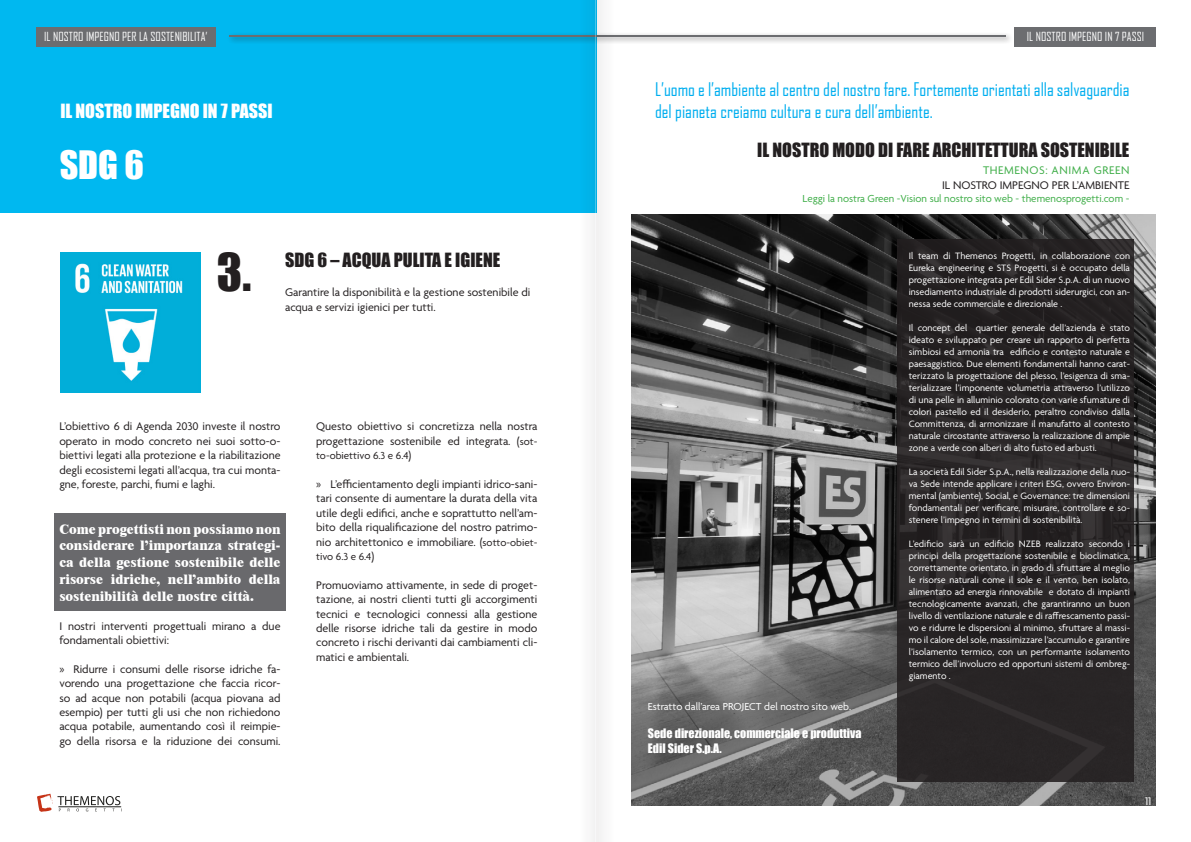
<style>
.page{position:relative;width:1191px;height:842px;background:#fff}
.page>*{position:absolute;margin:0;border:0;box-sizing:border-box;transform-origin:0 0}
.t1{font:48px "Impact";color:#231f20}
.t2{font:36px "Impact";color:#fff}
.t3{font:18px/21.6px "Agency FB";color:#00aeef}
.t4{font:18px "Impact";color:#231f20}
.t5{font:18px "Impact";color:#fff}
.t6{font:800 14px/16.8px "Dutch 801 BT";color:#fff;text-align:justify}
.t7{font:12px/14.4px "Agenda";color:#231f20;text-align:justify}
.t8{font:12px "Agency FB";letter-spacing:.005em;color:#fff}
.t9{font:12px "Impact";color:#fff}
.t10{font:12px "Agenda";letter-spacing:.05em;color:#40ae49}
.t11{font:12px "Agenda";color:#fff}
.t12{font:11px "Agenda";color:#40ae49}
.t13{font:11px "Agenda";color:#fff}
.t14{font:11px "Agenda";color:#231f20}
.t15{font:10px/12px "Agenda";color:#fff;text-align:justify}
.s1{font-family:"Myriad Pro"}
.s2{font-size:11px}
.s3{font-size:12px}
</style>
<div class="page">
<div style="left:0;top:0;width:596px;height:213px;background:#00b8f0"></div>
<div style="left:226px;top:32px;width:787px;height:12px;background:#231f20;opacity:.75"></div>
<hr style="left:229px;top:36px;width:777px;height:1px;background:#6c6d70">
<div style="left:36px;top:27px;width:180px;height:19px;background:#6c6d70"></div>
<div style="left:1014px;top:27px;width:141px;height:19px;background:#6c6d70"></div>
<img style="left:60px;top:252px;width:141px;height:141px">
<div style="left:54px;top:514px;width:231px;height:97px;background:#69696c"></div>
<img style="left:631px;top:214px;width:524px;height:592px">
<div style="left:897px;top:239px;width:237px;height:542px;background:#231f20"></div>
<svg style="left:37px;top:793px;width:85px;height:19px"></svg>
<hr style="left:58px;top:807px;width:63px;height:1px;background:#20201e">
<svg style="left:578px;top:0;width:38px;height:842px"></svg>
<hr style="left:594px;top:0;width:1px;height:842px;background:#e6e7e9">
<p class="t8" style="left:44px;top:29px;width:165px">IL NOSTRO IMPEGNO PER LA SOSTENIBILITA’</p>
<p class="t5" style="left:60px;top:97px;width:214px">IL NOSTRO IMPEGNO IN 7 PASSI</p>
<p class="t2" style="left:60px;top:137px;width:86px">SDG 6</p>
<p class="t1" style="left:217px;top:235px;width:36px">3.</p>
<p class="t4" style="left:285px;top:246px;width:217px">SDG 6 – ACQUA PULITA E IGIENE</p>
<p class="t7" style="left:285px;top:286px;width:247px">Garantire la disponibilità e la gestione sostenibile di acqua e servizi igienici per tutti.</p>
<p class="t7" style="left:59px;top:420px;width:223px">L’obiettivo 6 di Agenda 2030 investe il nostro operato in modo concreto nei suoi sotto-o&shy;biettivi legati alla protezione e la riabilitazione degli ecosistemi legati all’acqua, tra cui monta&shy;gne, foreste, parchi, fiumi e laghi.</p>
<p class="t6" style="left:59px;top:520px;width:223px">Come progettisti non possiamo non considerare l’importanza strategi&shy;ca della gestione sostenibile delle risorse idriche, nell’ambito della sostenibilità delle nostre città.</p>
<p class="t7" style="left:59px;top:619px;width:223px">I nostri interventi progettuali mirano a due fondamentali obiettivi:</p>
<p class="t7" style="left:59px;top:662px;width:223px"><span class="s1">»</span> Ridurre i consumi delle risorse idriche fa&shy;vorendo una progettazione che faccia ricor&shy;so ad acque non potabili (acqua piovana ad esempio) per tutti gli usi che non richiedono acqua potabile, aumentando così il reimpie&shy;go della risorsa e la riduzione dei consumi.</p>
<p class="t7" style="left:316px;top:420px;width:223px">Questo obiettivo si concretizza nella nostra progettazione sostenibile ed integrata. (<span class="s2">sot-</span></p>
<p class="t14" style="left:316px;top:450px;width:97px">to-obiettivo 6.3 e 6.4<span class="s3">)</span></p>
<p class="t7" style="left:316px;top:478px;width:223px"><span class="s1">»</span> L’efficientamento degli impianti idrico-sani&shy;tari consente di aumentare la durata della vita utile degli edifici, anche e soprattutto nell’am&shy;bito della riqualificazione del nostro patrimo&shy;nio architettonico e immobiliare. (<span class="s2">sotto-obiet-</span></p>
<p class="t14" style="left:316px;top:551px;width:60px">tivo 6.3 e 6.4<span class="s3">)</span></p>
<p class="t7" style="left:316px;top:578px;width:223px">Promuoviamo attivamente, in sede di proget&shy;tazione, ai nostri clienti tutti gli accorgimenti tecnici e tecnologici connessi alla gestione delle risorse idriche tali da gestire in modo concreto i rischi derivanti dai cambiamenti cli&shy;matici e ambientali.</p>
<p class="t8" style="left:1026px;top:29px;width:119px">IL NOSTRO IMPEGNO IN 7 PASSI</p>
<p class="t3" style="left:655px;top:79px;width:476px">L’uomo e l’ambiente al centro del nostro fare. Fortemente orientati alla salvaguardia del pianeta creiamo cultura e cura dell’ambiente.</p>
<p class="t4" style="left:757px;top:136px;width:373px">IL NOSTRO MODO DI FARE ARCHITETTURA SOSTENIBILE</p>
<p class="t10" style="left:983px;top:164px;width:148px">THEMENOS: ANIMA GREEN</p>
<p class="t7" style="left:942px;top:178px;width:189px">IL NOSTRO IMPEGNO PER L’AMBIENTE</p>
<p class="t12" style="left:802px;top:192px;width:328px">Leggi la nostra Green -Vision sul nostro sito web - themenosprogetti.com -</p>
<p class="t13" style="left:648px;top:700px;width:205px">Estratto dall’area PROJECT del nostro sito web.</p>
<p class="t9" style="left:648px;top:724px;width:215px">Sede direzionale, commerciale e produttiva</p>
<p class="t9" style="left:648px;top:739px;width:75px">Edil Sider S.p.A.</p>
<p class="t15" style="left:909px;top:250px;width:223px">Il team di Themenos Progetti, in collaborazione con Eureka engineering e STS Progetti, si è occupato della progettazione integrata per Edil Sider S.p.A. di un nuovo insediamento industriale di prodotti siderurgici, con an&shy;nessa sede commerciale e direzionale .</p>
<p class="t15" style="left:909px;top:322px;width:223px">Il concept del quartier generale dell’azienda è stato ideato e sviluppato per creare un rapporto di perfetta simbiosi ed armonia tra edificio e contesto naturale e paesaggistico. Due elementi fondamentali hanno carat&shy;terizzato la progettazione del plesso, l’esigenza di sma&shy;terializzare l’imponente volumetria attraverso l’utilizzo di una pelle in alluminio colorato con varie sfumature di colori pastello ed il desiderio, peraltro condiviso dalla Committenza, di armonizzare il manufatto al contesto naturale circostante attraverso la realizzazione di ampie zone a verde con alberi di alto fusto ed arbusti.</p>
<p class="t15" style="left:909px;top:466px;width:223px">La società Edil Sider S.p.A., nella realizzazione della nuo&shy;va Sede intende applicare i criteri ESG, ovvero Environ&shy;mental (ambiente), Social, e Governance: tre dimensioni fondamentali per verificare, misurare, controllare e so&shy;stenere l’impegno in termini di sostenibilità.</p>
<p class="t15" style="left:909px;top:538px;width:223px">L’edificio sarà un edificio NZEB realizzato secondo i principi della progettazione sostenibile e bioclimatica, correttamente orientato, in grado di sfruttare al meglio le risorse naturali come il sole e il vento, ben isolato, alimentato ad energia rinnovabile e dotato di impianti tecnologicamente avanzati, che garantiranno un buon livello di ventilazione naturale e di raffrescamento passi&shy;vo e ridurre le dispersioni al minimo, sfruttare al massi&shy;mo il calore del sole, massimizzare l’accumulo e garantire l’isolamento termico, con un performante isolamento termico dell’involucro ed opportuni sistemi di ombreg&shy;giamento .</p>
<p class="t11" style="left:1145px;top:795px;width:8px">11</p>
</div>
